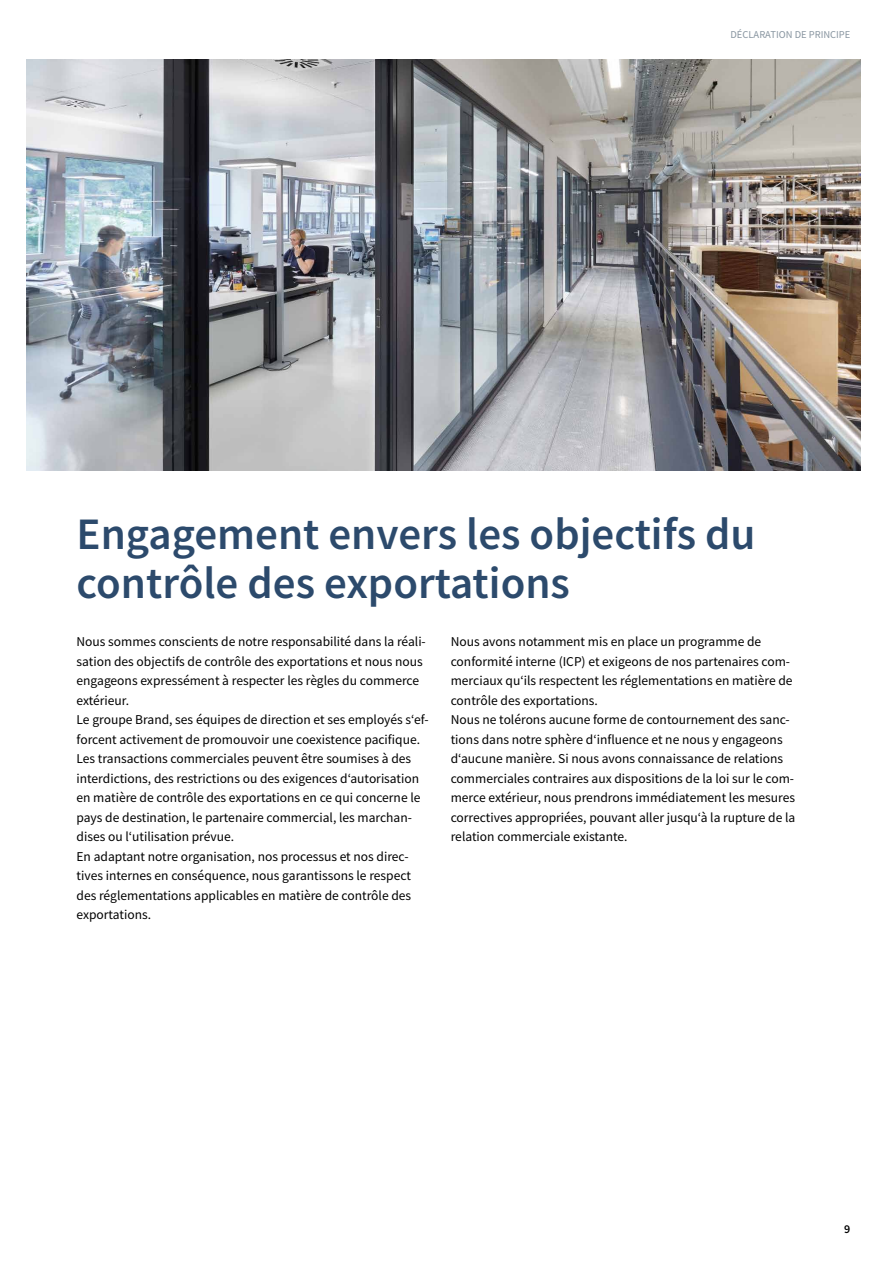
<style>
.page{position:relative;width:893px;height:1263px;background:#fff}
.page>*{position:absolute;margin:0;border:0;box-sizing:border-box;transform-origin:0 0}
.t1{font:600 45px/49.5px "Source Sans Pro";color:#2c4a6c}
.t2{font:13.5px/19.5px "Source Sans Pro";color:#000}
.t3{font:600 12px "Source Sans Pro";color:#000}
.t4{font:10.5px "Source Sans Pro";color:#8895a0}
</style>
<div class="page">
<img style="left:27px;top:60px;width:833px;height:411px">
<p class="t4" style="left:730px;top:27px;width:121px">DÉCLARATION DE PRINCIPE</p>
<h1 class="t1" style="left:77px;top:509px;width:680px">Engagement envers les objectifs du contrôle des exportations</h1>
<p class="t2" style="left:77px;top:632px;width:354px">Nous sommes conscients de notre responsabilité dans la réali&shy;sation des objectifs de contrôle des exportations et nous nous engageons expressément à respecter les règles du commerce extérieur.<br>Le groupe Brand, ses équipes de direction et ses employés s‘ef&shy;forcent activement de promouvoir une coexistence pacifique.<br>Les transactions commerciales peuvent être soumises à des interdictions, des restrictions ou des exigences d‘autorisation en matière de contrôle des exportations en ce qui concerne le pays de destination, le partenaire commercial, les marchan&shy;dises ou l‘utilisation prévue.<br>En adaptant notre organisation, nos processus et nos direc&shy;tives internes en conséquence, nous garantissons le respect des réglementations applicables en matière de contrôle des exportations.</p>
<p class="t2" style="left:451px;top:632px;width:346px">Nous avons notamment mis en place un programme de conformité interne (ICP) et exigeons de nos partenaires com&shy;merciaux qu‘ils respectent les réglementations en matière de contrôle des exportations.<br>Nous ne tolérons aucune forme de contournement des sanc&shy;tions dans notre sphère d‘influence et ne nous y engageons d‘aucune manière. Si nous avons connaissance de relations commerciales contraires aux dispositions de la loi sur le com&shy;merce extérieur, nous prendrons immédiatement les mesures correctives appropriées, pouvant aller jusqu‘à la rupture de la relation commerciale existante.</p>
<p class="t3" style="left:844px;top:1221px;width:8px">9</p>
</div>
